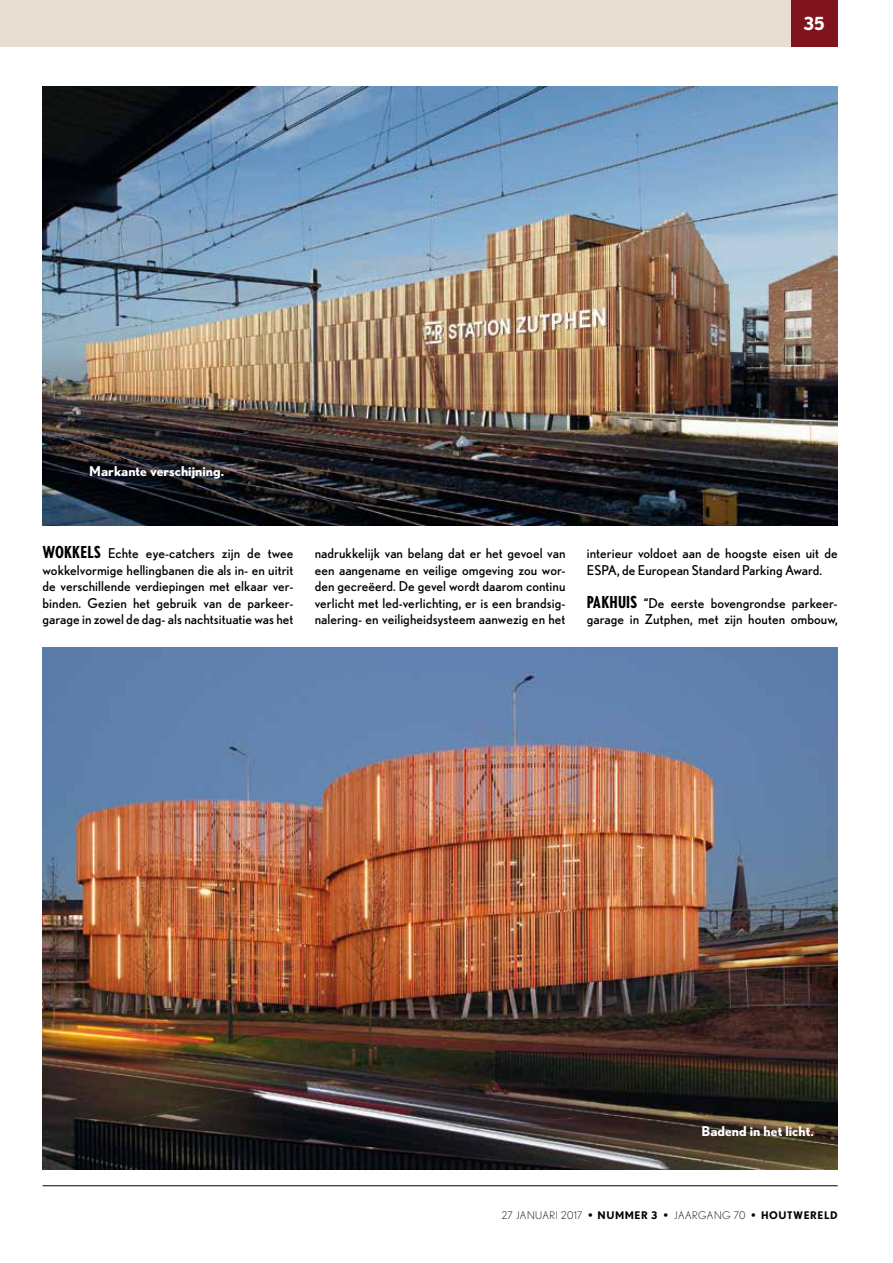
<style>
.page{position:relative;width:893px;height:1263px;background:#fff}
.page>*{position:absolute;margin:0;border:0;box-sizing:border-box;transform-origin:0 0}
.t1{font:700 18px "Nobel";color:#fff}
.t2{font:13.5px/16.5px "Nobel";letter-spacing:.005em;color:#000}
.t3{font:700 13.5px "Nobel";color:#fff}
.t4{font:300 10.5px "Nobel";letter-spacing:.05em;color:#000}
.s1{font-weight:700;font-stretch:condensed;font-size:16.5px}
.s2{font-weight:700}
</style>
<div class="page">
<hr style="left:43px;top:1185px;width:795px;height:1px;background:#000">
<div style="left:791px;top:0;width:47px;height:47px;background:#7f141f"></div>
<div style="left:0;top:0;width:791px;height:47px;background:#e6ded3"></div>
<img style="left:43px;top:86px;width:795px;height:439px">
<img style="left:43px;top:647px;width:795px;height:522px">
<h1 class="t1" style="left:804px;top:13px;width:23px">35</h1>
<p class="t3" style="left:89px;top:463px;width:136px">Markante verschijning.</p>
<p class="t2" style="left:43px;top:545px;width:252px;text-align:justify"><span class="s1">WOKKELS</span> Echte eye-catchers zijn de twee wokkelvormige hellingbanen die als in- en uitrit de verschillende verdiepingen met elkaar ver&shy;binden. Gezien het gebruik van de parkeer&shy;garage in zowel de dag- als nachtsituatie was het</p>
<p class="t2" style="left:315px;top:545px;width:252px;text-align:justify">nadrukkelijk van belang dat er het gevoel van een aangename en veilige omgeving zou wor&shy;den gecreëerd. De gevel wordt daarom continu verlicht met led-verlichting, er is een brandsig&shy;nalering- en veiligheidsysteem aanwezig en het</p>
<p class="t2" style="left:587px;top:545px;width:252px">interieur voldoet aan de hoogste eisen uit de<br>ESPA, de European Standard Parking Award.</p>
<p class="t2" style="left:587px;top:595px;width:252px"><span class="s1">PAKHUIS</span> “De eerste bovengrondse parkeer&shy;garage in Zutphen, met zijn houten ombouw,</p>
<p class="t3" style="left:702px;top:1123px;width:114px">Badend in het licht.</p>
<p class="t4" style="left:502px;top:1209px;width:337px">27 JANUARI 2017 <span class="s2">• NUMMER 3 •</span> JAARGANG 70 <span class="s2">• HOUTWERELD</span></p>
</div>
